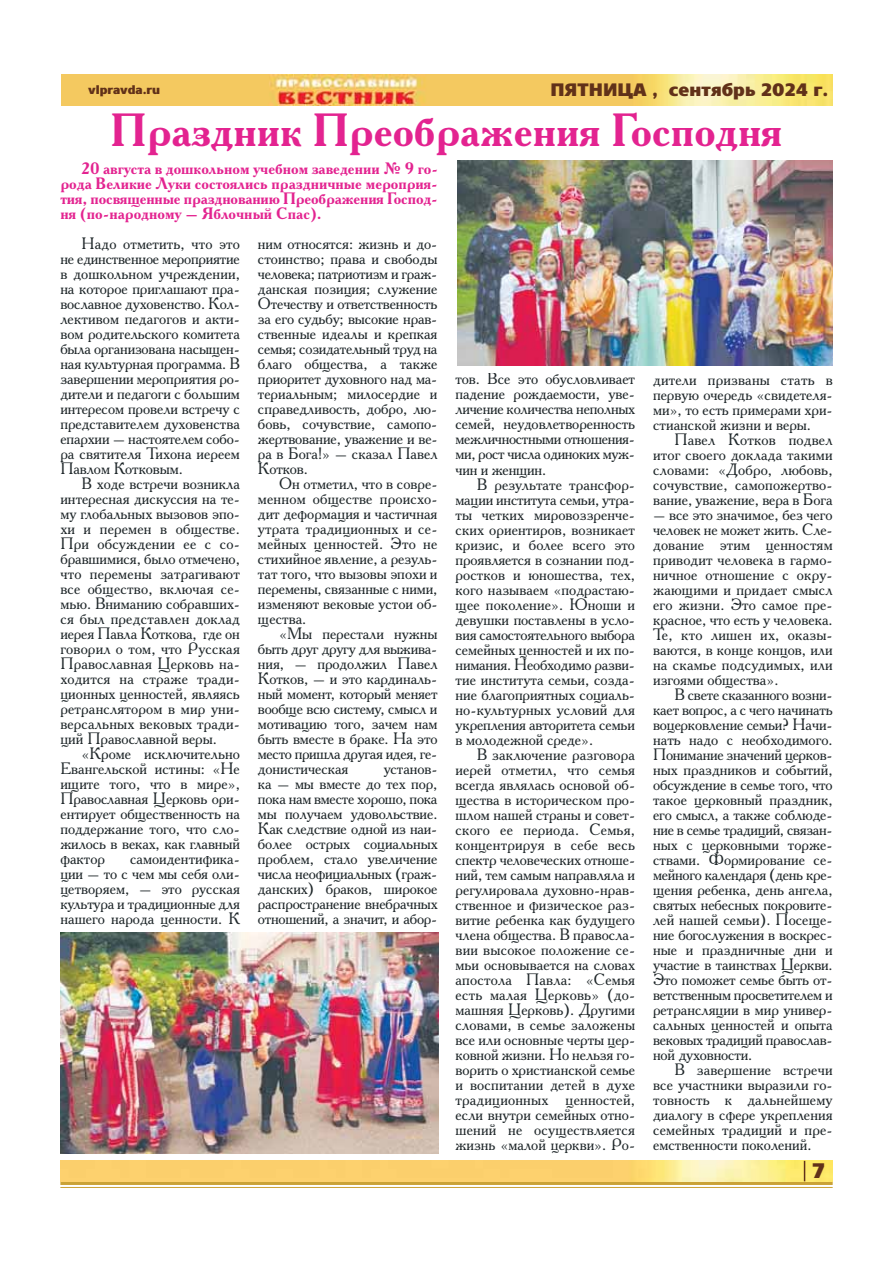
<style>
.page{position:relative;width:893px;height:1263px;background:#fff}
.page>*{position:absolute;margin:0;border:0;box-sizing:border-box;transform-origin:0 0}
.t1{font:700 46.5px "Academy C";color:#e32390}
.t2{font:800 21px "Core Sans N 85";color:#613119}
.t3{font:800 18px "Core Sans N 85";color:#613119}
.t4{font:16.5px/15px "Academy C";color:#1e2629;text-align:justify}
.t5{font:700 16.5px/15px "Academy C";letter-spacing:-.005em;color:#e32390;text-align:justify}
.t6{font:800 12px "Core Sans N 85";color:#613119}
</style>
<div class="page">
<hr style="left:60px;top:1182px;width:773px;height:3px;background:#caa236">
<hr style="left:60px;top:1187px;width:773px;height:1px;background:#caa236">
<img style="left:61px;top:74px;width:771px;height:32px">
<img style="left:61px;top:1161px;width:771px;height:21px">
<svg style="left:804px;top:1161px;width:1px;height:20px"></svg>
<img style="left:457px;top:160px;width:376px;height:206px">
<img style="left:60px;top:932px;width:379px;height:221px">
<p class="t6" style="left:88px;top:83px;width:74px">vlpravda.ru</p>
<p class="t3" style="left:550px;top:79px;width:279px">ПЯТНИЦА , сентябрь 2024 г.</p>
<h1 class="t1" style="left:111px;top:113px;width:673px">Праздник Преображения Господня</h1>
<p class="t5" style="left:60px;top:163px;width:379px;text-indent:21px">20 августа в дошкольном учебном заведении № 9 го&shy;рода Великие Луки состоялись праздничные мероприя&shy;тия, посвященные празднованию Преображения Господ&shy;ня (по-народному – Яблочный Спас).</p>
<p class="t4" style="left:60px;top:238px;width:181px;text-indent:21px">Надо отметить, что это не единственное мероприятие в дошкольном учреждении, на которое приглашают пра&shy;вославное духовенство. Кол&shy;лективом педагогов и акти&shy;вом родительского комитета была организована насыщен&shy;ная культурная программа. В завершении мероприятия ро&shy;дители и педагоги с большим интересом провели встречу с представителем духовенства епархии – настоятелем собо&shy;ра святителя Тихона иереем Павлом Котковым.</p>
<p class="t4" style="left:60px;top:478px;width:181px;text-indent:21px">В ходе встречи возникла интересная дискуссия на те&shy;му глобальных вызовов эпо&shy;хи и перемен в обществе.<br>При обсуждении ее с со&shy;бравшимися, было отмечено, что перемены затрагивают все общество, включая се&shy;мью. Вниманию собравших&shy;ся был представлен доклад иерея Павла Коткова, где он говорил о том, что Русская Православная Церковь на&shy;ходится на страже тради&shy;ционных ценностей, являясь ретранслятором в мир уни&shy;версальных вековых тради&shy;ций Православной веры.</p>
<p class="t4" style="left:60px;top:748px;width:181px;text-indent:21px">«Кроме исключительно Евангельской истины: «Не ищите того, что в мире», Православная Церковь ори&shy;ентирует общественность на поддержание того, что сло&shy;жилось в веках, как главный фактор</p>
<p class="t4" style="left:60px;top:853px;width:181px;text-indent:70px">самоидентифика&shy;ции – то с чем мы себя оли&shy;цетворяем, – это русская культура и традиционные для нашего народа ценности. К</p>
<p class="t4" style="left:258px;top:238px;width:181px">ним относятся: жизнь и до&shy;стоинство; права и свободы человека; патриотизм и граж&shy;данская позиция; служение Отечеству и ответственность за его судьбу; высокие нрав&shy;ственные идеалы и крепкая семья; созидательный труд на благо общества, а также приоритет духовного над ма&shy;териальным; милосердие и справедливость, добро, лю&shy;бовь, сочувствие, самопо&shy;жертвование, уважение и ве&shy;ра в Бога!» – сказал Павел Котков.</p>
<p class="t4" style="left:258px;top:478px;width:181px;text-indent:21px">Он отметил, что в совре&shy;менном обществе происхо&shy;дит деформация и частичная утрата традиционных и се&shy;мейных ценностей. Это не стихийное явление, а резуль&shy;тат того, что вызовы эпохи и перемены, связанные с ними, изменяют вековые устои об&shy;щества.</p>
<p class="t4" style="left:258px;top:628px;width:181px;text-indent:21px">«Мы перестали нужны быть друг другу для выжива&shy;ния, – продолжил Павел Котков, – и это кардиналь&shy;ный момент, который меняет вообще всю систему, смысл и мотивацию того, зачем нам быть вместе в браке. На это место пришла другая идея, ге&shy;донистическая</p>
<p class="t4" style="left:258px;top:763px;width:181px;text-indent:126px">установ&shy;ка – мы вместе до тех пор, пока нам вместе хорошо, пока мы получаем удовольствие.<br>Как следствие одной из наи&shy;более острых социальных проблем, стало увеличение числа неофициальных (граж&shy;данских) браков, широкое распространение внебрачных отношений, а значит, и абор-</p>
<p class="t4" style="left:455px;top:373px;width:181px">тов. Все это обусловливает падение рождаемости, уве&shy;личение количества неполных семей, неудовлетворенность межличностными отношения&shy;ми, рост числа одиноких муж&shy;чин и женщин.</p>
<p class="t4" style="left:455px;top:478px;width:181px;text-indent:21px">В результате трансфор&shy;мации института семьи, утра&shy;ты четких мировоззренче&shy;ских ориентиров, возникает кризис, и более всего это проявляется в сознании под&shy;ростков и юношества, тех, кого называем «подрастаю&shy;щее поколение». Юноши и девушки поставлены в усло&shy;вия самостоятельного выбора семейных ценностей и их по&shy;нимания. Необходимо разви&shy;тие института семьи, созда&shy;ние благоприятных социаль&shy;но-культурных условий для укрепления авторитета семьи в молодежной среде».</p>
<p class="t4" style="left:455px;top:748px;width:181px;text-indent:21px">В заключение разговора иерей отметил, что семья всегда являлась основой об&shy;щества в историческом про&shy;шлом нашей страны и совет&shy;ского ее периода. Семья, концентрируя в себе весь спектр человеческих отноше&shy;ний, тем самым направляла и регулировала духовно-нрав&shy;ственное и физическое раз&shy;витие ребенка как будущего члена общества. В правосла&shy;вии высокое положение се&shy;мьи основывается на словах апостола Павла: «Семья есть малая Церковь» (до&shy;машняя Церковь). Другими словами, в семье заложены все или основные черты цер&shy;ковной жизни. Но нельзя го&shy;ворить о христианской семье и воспитании детей в духе традиционных ценностей, если внутри семейных отно&shy;шений не осуществляется жизнь «малой церкви». Ро-</p>
<p class="t4" style="left:653px;top:373px;width:181px">дители призваны стать в первую очередь «свидетеля&shy;ми», то есть примерами хри&shy;стианской жизни и веры.</p>
<p class="t4" style="left:653px;top:433px;width:181px;text-indent:21px">Павел Котков подвел итог своего доклада такими словами: «Добро, любовь, сочувствие, самопожертво&shy;вание, уважение, вера в Бога</p>
<p class="t4" style="left:653px;top:508px;width:181px">– все это значимое, без чего человек не может жить. Сле&shy;дование этим ценностям приводит человека в гармо&shy;ничное отношение с окру&shy;жающими и придает смысл его жизни. Это самое пре&shy;красное, что есть у человека.<br>Те, кто лишен их, оказы&shy;ваются, в конце концов, или на скамье подсудимых, или изгоями общества».</p>
<p class="t4" style="left:653px;top:688px;width:181px;text-indent:21px">В свете сказанного возни&shy;кает вопрос, а с чего начинать воцерковление семьи? Начи&shy;нать надо с необходимого.<br>Понимание значений церков&shy;ных праздников и событий, обсуждение в семье того, что такое церковный праздник, его смысл, а также соблюде&shy;ние в семье традиций, связан&shy;ных с церковными торже&shy;ствами. Формирование се&shy;мейного календаря (день кре&shy;щения ребенка, день ангела, святых небесных покровите&shy;лей нашей семьи). Посеще&shy;ние богослужения в воскрес&shy;ные и праздничные дни и участие в таинствах Церкви.<br>Это поможет семье быть от&shy;ветственным просветителем и ретрансляции в мир универ&shy;сальных ценностей и опыта вековых традиций православ&shy;ной духовности.</p>
<p class="t4" style="left:653px;top:1063px;width:181px;text-indent:21px">В завершение встречи все участники выразили го&shy;товность к дальнейшему диалогу в сфере укрепления семейных традиций и пре&shy;емственности поколений.</p>
<p class="t2" style="left:812px;top:1159px;width:15px">7</p>
</div>
